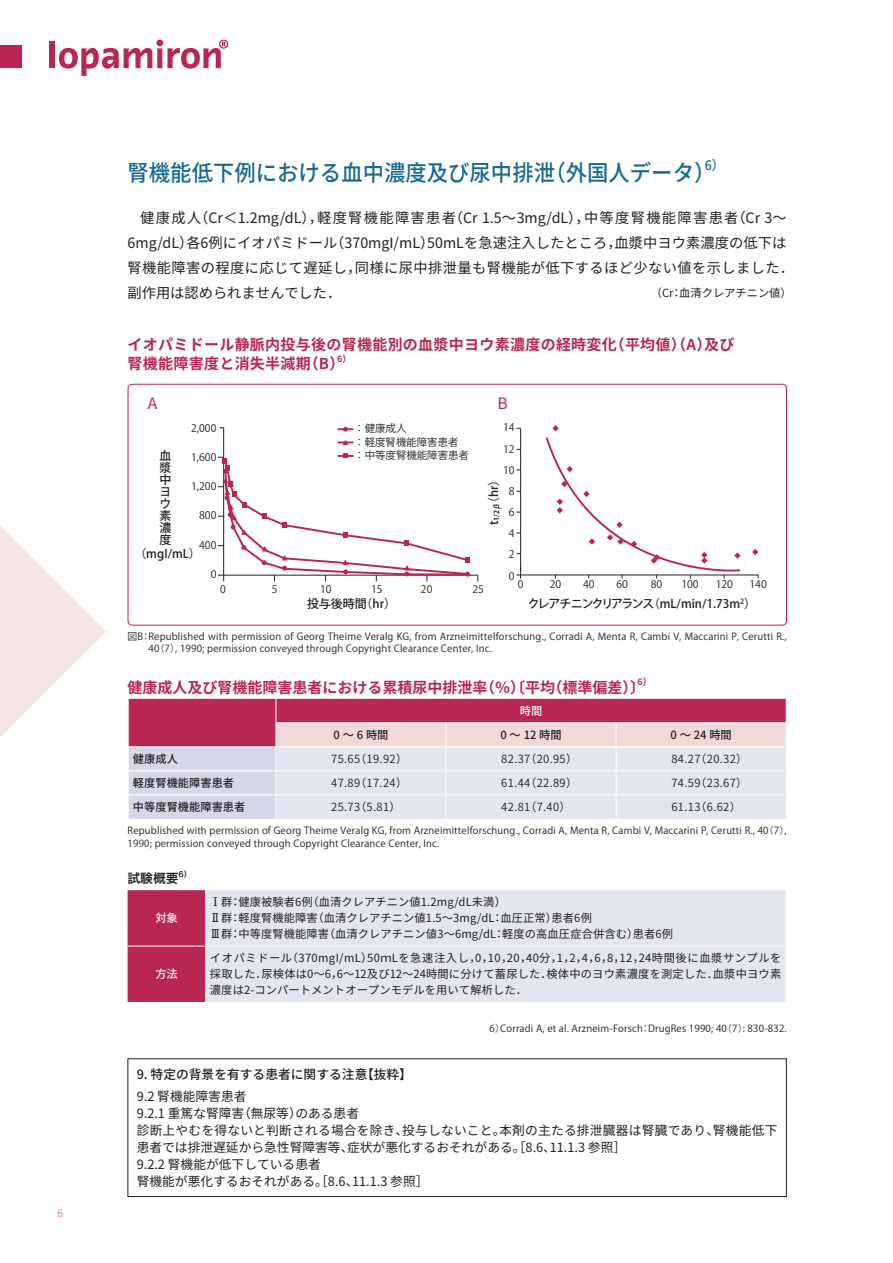
<style>
.page{position:relative;width:893px;height:1263px;background:#fff}
.page>*{position:absolute;margin:0;border:0;box-sizing:border-box;transform-origin:0 0}
.中見出し{font:500 22.5px "Source Han Sans";color:#146998;scale:.95 1}
.図表タイトル{font:15.75px "Source Han Sans";color:#b82651}
.図表タイトル-2{font:700 15px "Source Han Sans";letter-spacing:.02em;color:#b82651}
.図表タイトル-3{font:700 15px "Source Han Sans";color:#b82651}
.本文{font:14.25px/24.9px "Source Han Sans";letter-spacing:.005em;color:#231f20}
.中見出し-2{font:500 13.05px "Source Han Sans";color:#146998;scale:.95 1}
.本文-2{font:12.75px/17px "Source Han Sans";color:#231f20}
.本文-3{font:500 12.75px "Source Han Sans";color:#231f20}
.図表タイトル-4{font:12.75px "Hira Kaku Pro W6";color:#231f20}
.t1{font:500 11.85px/11.9px "Koz Go Pro";color:#231f20}
.t2{font:500 11.85px "Koz Go Pro";letter-spacing:-.09em;color:#231f20}
.表本文{font:11.25px/15.9px "Source Han Sans";letter-spacing:.01em;color:#231f20;text-align:justify}
.表本文-2{font:11.25px "Source Han Sans";letter-spacing:.03em;color:#231f20}
.表タテ見出し{font:500 11.25px "Source Han Sans";color:#231f20}
.表ヨコ見出し{font:500 11.25px "Source Han Sans";color:#231f20}
.本文-4{font:11.25px "Source Han Sans";color:#231f20}
.表タテ見出し-2{font:500 11.25px "Source Han Sans";color:#fff}
.表ヨコ見出し-2{font:500 11.25px "Source Han Sans";color:#fff}
.t3{font:10.5px/21.1px "Koz Go Pro";color:#231f20;text-align:center}
.t4{font:300 10.5px "Source Han Sans";color:#ef4d4b}
.図表キャプション{font:9.75px/12.8px "Koz Go Pro";letter-spacing:.02em;color:#231f20}
.図表タイトル-5{font:700 8.7px "Source Han Sans";color:#b82651}
.図表タイトル-6{font:7.5px "Hira Kaku Pro W6";color:#231f20}
.s1{font-family:"UD Shin Go NT Pro"}
</style>
<div class="page">
<svg style="left:0;top:526px;width:106px;height:211px"></svg>
<div style="left:0;top:45px;width:21px;height:22px;background:#b82651"></div>
<div style="left:50px;top:42px;width:5px;height:26px;background:#b82651"></div>
<svg style="left:59px;top:40px;width:169px;height:36px"></svg>
<svg style="left:129px;top:699px;width:658px;height:120px;background:#dab5c6"></svg>
<div style="left:128px;top:890px;width:77px;height:112px;background:#b82651"></div>
<div style="left:206px;top:890px;width:580px;height:112px;background:#e3e5f0"></div>
<hr style="left:128px;top:946px;width:78px;height:1px;background:#fff">
<hr style="left:206px;top:946px;width:580px;height:1px;background:#fff">
<div style="left:128px;top:1058px;width:659px;height:139px;border:1px solid #231f20"></div>
<div style="left:128px;top:384px;width:659px;height:242px;border:1px solid #b82651;border-radius:4px"></div>
<svg style="left:516px;top:425px;width:243px;height:154px"></svg>
<svg style="left:338px;top:427px;width:15px;height:5px"></svg>
<svg style="left:338px;top:440px;width:15px;height:5px"></svg>
<hr style="left:223px;top:428px;width:1px;height:147px;background:#231f20">
<hr style="left:224px;top:575px;width:254px;height:1px;background:#231f20">
<svg style="left:218px;top:453px;width:252px;height:128px"></svg>
<p class="t4" style="left:57px;top:1207px;width:7px">6</p>
<p class="中見出し" style="left:128px;top:160px;width:620px">腎機能低下例における血中濃度及び尿中排泄（外国人データ）</p>
<p class="中見出し-2" style="left:705px;top:158px;width:22px">6）</p>
<p class="本文" style="left:128px;top:206px;width:668px;text-indent:13px">健康成人（Cr＜1.2mg/dL），軽度腎機能障害患者（Cr 1.5〜3mg/dL），中等度腎機能障害患者（Cr 3〜6mg/dL）各6例にイオパミドール（370mgI/mL）50mLを急速注入したところ，血漿中ヨウ素濃度の低下は腎機能障害の程度に応じて遅延し，同様に尿中排泄量も腎機能が低下するほど少ない値を示しました．副作用は認められませんでした．</p>
<p class="本文-4" style="left:651px;top:286px;width:142px">（Cr：血清クレアチニン値）</p>
<p class="図表タイトル-2" style="left:128px;top:336px;width:608px">イオパミドール静脈内投与後の腎機能別の血漿中ヨウ素濃度の経時変化（平均値）（A）及び</p>
<p class="図表タイトル-2" style="left:128px;top:355px;width:218px">腎機能障害度と消失半減期（B）</p>
<p class="図表タイトル-5" style="left:337px;top:353px;width:16px">6）</p>
<p class="図表タイトル" style="left:148px;top:395px;width:11px">A</p>
<p class="図表タイトル" style="left:497px;top:395px;width:12px">B</p>
<p class="t3" style="left:354px;top:422px;width:116px;line-height:13.5px;text-align:left">：健康成人<br>：軽度腎機能障害患者：中等度腎機能障害患者</p>
<p class="t3" style="left:503px;top:417px;width:13px">14<br>12<br>10<br>8<br>6<br>4<br>2<br>0</p>
<p class="t3" style="left:191px;top:418px;width:27px">2,000</p>
<p class="t3" style="left:191px;top:447px;width:27px">1,600</p>
<p class="t3" style="left:191px;top:476px;width:27px">1,200</p>
<p class="t3" style="left:199px;top:505px;width:19px">800</p>
<p class="t3" style="left:199px;top:534px;width:19px">400</p>
<p class="t3" style="left:211px;top:564px;width:7px">0</p>
<p class="t1" style="left:159px;top:450px;width:13px">血漿中ヨウ素濃度</p>
<p class="t1" style="left:488px;top:525px;width:52px;rotate:-90deg">t<sub>1/2β</sub>（hr）</p>
<p class="t1" style="left:135px;top:548px;width:68px">（mgI/mL）</p>
<p class="t3" style="left:518px;top:574px;width:7px">0</p>
<p class="t3" style="left:550px;top:574px;width:13px">20</p>
<p class="t3" style="left:583px;top:574px;width:13px">40</p>
<p class="t3" style="left:616px;top:574px;width:13px">60</p>
<p class="t3" style="left:651px;top:574px;width:13px">80</p>
<p class="t3" style="left:681px;top:574px;width:19px">100</p>
<p class="t3" style="left:716px;top:574px;width:19px">120</p>
<p class="t3" style="left:749px;top:574px;width:19px">140</p>
<p class="t3" style="left:220px;top:579px;width:7px">0</p>
<p class="t3" style="left:272px;top:579px;width:7px">5</p>
<p class="t3" style="left:320px;top:579px;width:13px">10</p>
<p class="t3" style="left:371px;top:579px;width:13px">15</p>
<p class="t3" style="left:421px;top:579px;width:13px">20</p>
<p class="t3" style="left:472px;top:579px;width:13px">25</p>
<p class="t1" style="left:307px;top:598px;width:91px">投与後時間（hr）</p>
<p class="t2" style="left:528px;top:596px;width:230px">クレアチニンクリアランス（mL/min/1.73m<sup>2</sup>）</p>
<p class="図表キャプション" style="left:148px;top:630px;width:640px;text-indent:-21px">図B：Republished with permission of Georg Theime Veralg KG, from Arzneimittelforschung., Corradi A, Menta R, Cambi V, Maccarini P, Cerutti R.,<br>40（7）, 1990; permission conveyed through Copyright Clearance Center, Inc.</p>
<p class="図表タイトル-3" style="left:128px;top:679px;width:519px">健康成人及び腎機能障害患者における累積尿中排泄率（％）〔平均（標準偏差）〕</p>
<p class="図表タイトル-5" style="left:638px;top:677px;width:15px">6）</p>
<p class="表ヨコ見出し-2" style="left:520px;top:705px;width:24px">時間</p>
<p class="表ヨコ見出し" style="left:333px;top:729px;width:57px">0〜6時間</p>
<p class="表ヨコ見出し" style="left:500px;top:729px;width:63px">0〜12時間</p>
<p class="表ヨコ見出し" style="left:670px;top:729px;width:63px">0〜24時間</p>
<p class="表タテ見出し" style="left:133px;top:753px;width:46px">健康成人</p>
<p class="表本文-2" style="left:331px;top:753px;width:78px">75.65（19.92）</p>
<p class="表本文-2" style="left:501px;top:753px;width:78px">82.37（20.95）</p>
<p class="表本文-2" style="left:671px;top:753px;width:78px">84.27（20.32）</p>
<p class="表タテ見出し" style="left:133px;top:777px;width:103px">軽度腎機能障害患者</p>
<p class="表本文-2" style="left:331px;top:777px;width:78px">47.89（17.24）</p>
<p class="表本文-2" style="left:501px;top:777px;width:78px">61.44（22.89）</p>
<p class="表本文-2" style="left:671px;top:777px;width:78px">74.59（23.67）</p>
<p class="表タテ見出し" style="left:133px;top:801px;width:114px">中等度腎機能障害患者</p>
<p class="表本文-2" style="left:331px;top:801px;width:71px">25.73（5.81）</p>
<p class="表本文-2" style="left:501px;top:801px;width:71px">42.81（7.40）</p>
<p class="表本文-2" style="left:671px;top:801px;width:71px">61.13（6.62）</p>
<p class="図表キャプション" style="left:128px;top:824px;width:663px">Republished with permission of Georg Theime Veralg KG, from Arzneimittelforschung., Corradi A, Menta R, Cambi V, Maccarini P, Cerutti R., 40（7）,<br>1990; permission conveyed through Copyright Clearance Center, Inc.</p>
<p class="図表タイトル-4" style="left:128px;top:867px;width:53px">試験概要</p>
<p class="図表タイトル-6" style="left:179px;top:867px;width:14px">6）</p>
<p class="表タテ見出し-2" style="left:155px;top:912px;width:24px">対象</p>
<p class="表タテ見出し-2" style="left:155px;top:968px;width:24px">方法</p>
<p class="表本文" style="left:210px;top:895px;width:297px"><span class="s1">Ⅰ</span>群：健康被験者6例（血清クレアチニン値1.2mg/dL未満）</p>
<p class="表本文" style="left:210px;top:910px;width:383px"><span class="s1">Ⅱ</span>群：軽度腎機能障害（血清クレアチニン値1.5～3mg/dL：血圧正常）患者6例</p>
<p class="表本文" style="left:210px;top:926px;width:465px"><span class="s1">Ⅲ</span>群：中等度腎機能障害（血清クレアチニン値3～6mg/dL：軽度の高血圧症合併含む）患者6例</p>
<p class="表本文" style="left:210px;top:950px;width:573px">イオパミドール（370mgI/mL）50ｍLを急速注入し，0，10，20，40分，1，2，4，6，8，12，24時間後に血漿サンプルを採取した．尿検体は0〜6，6〜12及び12〜24時間に分けて蓄尿した．検体中のヨウ素濃度を測定した．血漿中ヨウ素濃度は2-コンパートメントオープンモデルを用いて解析した．</p>
<p class="図表キャプション" style="left:490px;top:1022px;width:299px">6）Corradi A, et al. Arzneim-Forsch：DrugRes 1990; 40（7）: 830-832.</p>
<p class="本文-3" style="left:137px;top:1067px;width:277px">9. 特定の背景を有する患者に関する注意【抜粋】</p>
<p class="本文-2" style="left:137px;top:1088px;width:111px">9.2 腎機能障害患者</p>
<p class="本文-2" style="left:137px;top:1105px;width:224px">9.2.1 重篤な腎障害（無尿等）のある患者</p>
<p class="本文-2" style="left:137px;top:1122px;width:642px">診断上やむを得ないと判断される場合を除き、投与しないこと。本剤の主たる排泄臓器は腎臓であり、腎機能低下患者では排泄遅延から急性腎障害等、症状が悪化するおそれがある。［8.6、11.1.3 参照］</p>
<p class="本文-2" style="left:137px;top:1156px;width:186px">9.2.2 腎機能が低下している患者</p>
<p class="本文-2" style="left:137px;top:1173px;width:293px">腎機能が悪化するおそれがある。［8.6、11.1.3 参照］</p>
</div>
